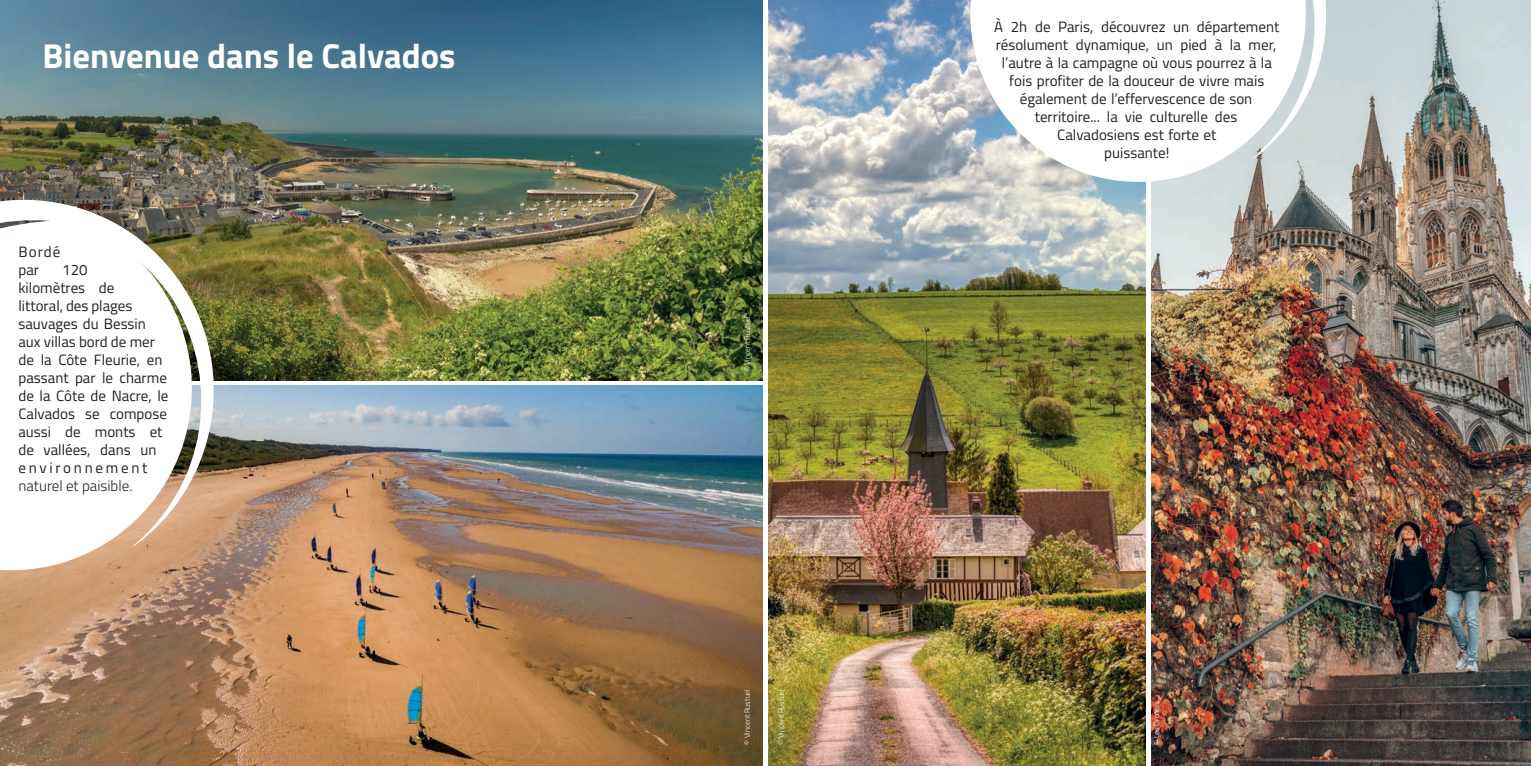
<style>
.page{position:relative;width:1531px;height:766px;background:#fff}
.page>*{position:absolute;margin:0;border:0;box-sizing:border-box;transform-origin:0 0}
.t1{font:700 34.5px "Titillium";color:#fff}
.t2{font:15px/18px "Titillium";color:#231f20}
.t3{font:300 15px "Titillium";color:#231f20}
.t4{font:15px/18px "Titillium";letter-spacing:.065em;color:#231f20}
.t5{font:300 7.5px "Titillium";color:#fff}
</style>
<div class="page">
<img style="left:0;top:0;width:762px;height:380px">
<img style="left:0;top:386px;width:762px;height:379px">
<img style="left:1151px;top:0;width:380px;height:765px">
<img style="left:768px;top:0;width:377px;height:765px">
<img style="left:0;top:175px;width:237px;height:402px">
<svg style="left:948px;top:0;width:400px;height:188px"></svg>
<h1 class="t1" style="left:43px;top:30px;width:414px">Bienvenue dans le Calvados</h1>
<p class="t4" style="left:18px;top:242px;width:43px">Bordé par</p>
<p class="t2" style="left:18px;top:260px;width:152px;text-indent:44px">120<br>kilomètres de<br>littoral, des plages sauvages du Bessin aux villas bord de mer de la Côte Fleurie, en passant par le charme de la Côte de Nacre, le<br>Calvados se compose aussi de monts et de vallées, dans un environnement</p>
<p class="t3" style="left:18px;top:475px;width:115px">naturel et paisible.</p>
<p class="t5" style="left:742px;top:371px;width:57px;rotate:-90deg">© Vincent Rustuel</p>
<p class="t2" style="left:994px;top:17px;width:286px;text-align:center">À 2h de Paris, découvrez un département résolument dynamique, un pied à la mer, l’autre à la campagne où vous pourrez à la fois profiter de la douceur de vivre mais également de l’effervescence de son territoire... la vie culturelle des Calvadosiens est forte et<br>puissante!</p>
<p class="t5" style="left:742px;top:744px;width:57px;rotate:-90deg">© Vincent Rustuel</p>
<p class="t5" style="left:776px;top:744px;width:57px;rotate:-90deg">© Vincent Rustuel</p>
<p class="t5" style="left:1151px;top:744px;width:45px;rotate:-90deg">© Les Droners</p>
</div>
